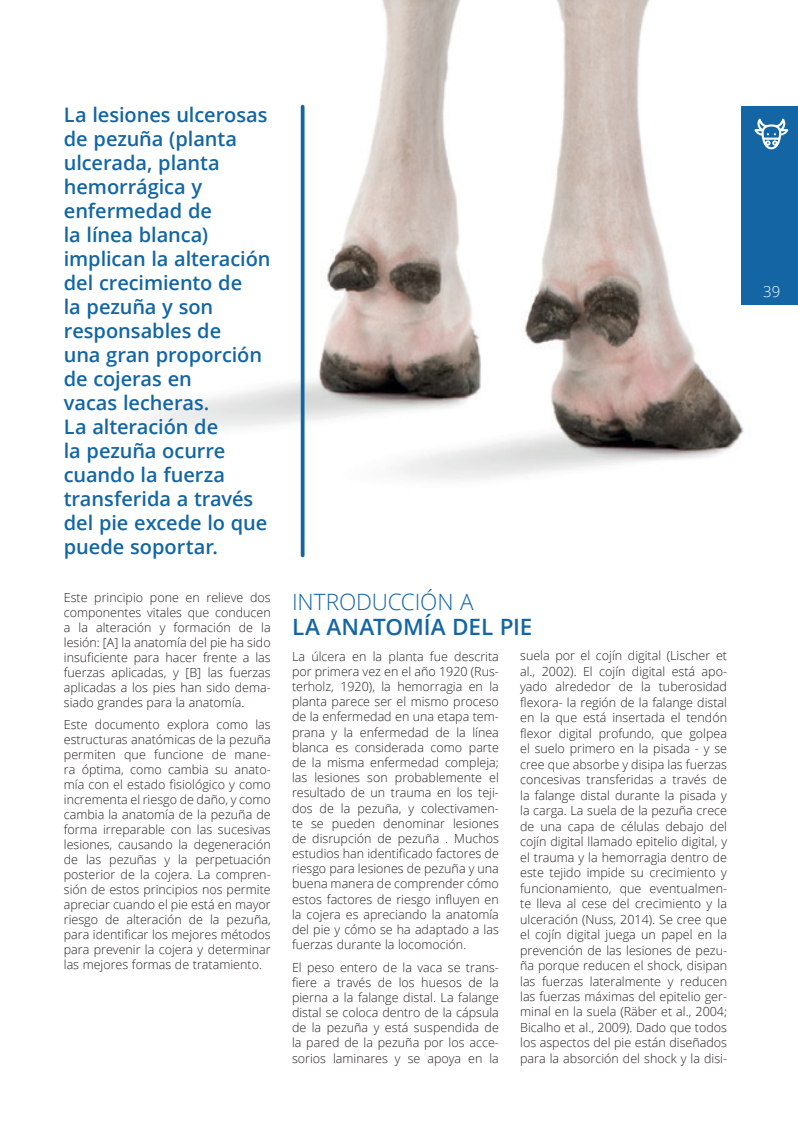
<style>
.page{position:relative;width:798px;height:1134px;background:#fff}
.page>*{position:absolute;margin:0;border:0;box-sizing:border-box;transform-origin:0 0}
.t1{font:600 22.5px "Open Sans";letter-spacing:-.005em;color:#1366a3}
.t2{font:300 22.5px "Open Sans";letter-spacing:-.005em;color:#1366a3}
.t3{font:600 20px/24px "Open Sans";letter-spacing:-.005em;color:#1366a3}
.t4{font:300 15px "Open Sans";color:#fff}
.t5{font:300 12.5px/15.5px "Open Sans";color:#231f20;text-align:justify}
</style>
<div class="page">
<img style="left:149px;top:0;width:648px;height:558px">
<svg style="left:300px;top:105px;width:4px;height:452px;background:#3f82b3"></svg>
<div style="left:741px;top:107px;width:56px;height:198px;background:#1366a3"></div>
<svg style="left:754px;top:119px;width:34px;height:30px"></svg>
<p class="t3" style="left:64px;top:102px;width:208px">La lesiones ulcerosas de pezuña (planta ulcerada, planta hemorrágica y enfermedad de<br>la línea blanca) implican la alteración del crecimiento de<br>la pezuña y son responsables de<br>una gran proporción de cojeras en<br>vacas lecheras.<br>La alteración de<br>la pezuña ocurre cuando la fuerza transferida a través del pie excede lo que puede soportar.</p>
<p class="t5" style="left:64px;top:589px;width:208px;line-height:15px">Este principio pone en relieve dos componentes vitales que conducen a la alteración y formación de la lesión: [A] la anatomía del pie ha sido insuficiente para hacer frente a las fuerzas aplicadas, y [B] las fuerzas aplicadas a los pies han sido dema&shy;siado grandes para la anatomía.</p>
<p class="t5" style="left:64px;top:716px;width:208px;line-height:15px">Este documento explora como las estructuras anatómicas de la pezuña permiten que funcione de mane&shy;ra óptima, como cambia su anato&shy;mía con el estado fisiológico y como incrementa el riesgo de daño, y como cambia la anatomía de la pezuña de forma irreparable con las sucesivas lesiones, causando la degeneración de las pezuñas y la perpetuación posterior de la cojera. La compren&shy;sión de estos principios nos permite apreciar cuando el pie está en mayor riesgo de alteración de la pezuña, para identificar los mejores métodos para prevenir la cojera y determinar las mejores formas de tratamiento.</p>
<h1 class="t2" style="left:292px;top:585px;width:183px">INTRODUCCIÓN A</h1>
<h1 class="t1" style="left:292px;top:611px;width:242px">LA ANATOMÍA DEL PIE</h1>
<p class="t5" style="left:292px;top:648px;width:208px;line-height:15.1px">La úlcera en la planta fue descrita por primera vez en el año 1920 (Rus&shy;terholz, 1920), la hemorragia en la planta parece ser el mismo proceso de la enfermedad en una etapa tem&shy;prana y la enfermedad de la línea blanca es considerada como parte de la misma enfermedad compleja; las lesiones son probablemente el resultado de un trauma en los teji&shy;dos de la pezuña, y colectivamen&shy;te se pueden denominar lesiones de disrupción de pezuña . Muchos estudios han identificado factores de riesgo para lesiones de pezuña y una buena manera de comprender cómo estos factores de riesgo influyen en la cojera es apreciando la anatomía del pie y cómo se ha adaptado a las fuerzas durante la locomoción.</p>
<p class="t5" style="left:292px;top:959px;width:208px">El peso entero de la vaca se trans&shy;fiere a través de los huesos de la pierna a la falange distal. La falange distal se coloca dentro de la cápsula de la pezuña y está suspendida de la pared de la pezuña por los acce&shy;sorios laminares y se apoya en la</p>
<p class="t5" style="left:520px;top:648px;width:208px">suela por el cojín digital (Lischer et al., 2002). El cojín digital está apo&shy;yado alrededor de la tuberosidad flexora- la región de la falange distal en la que está insertada el tendón flexor digital profundo, que golpea el suelo primero en la pisada - y se cree que absorbe y disipa las fuerzas concesivas transferidas a través de la falange distal durante la pisada y la carga. La suela de la pezuña crece de una capa de células debajo del cojín digital llamado epitelio digital, y el trauma y la hemorragia dentro de este tejido impide su crecimiento y funcionamiento, que eventualmen&shy;te lleva al cese del crecimiento y la ulceración (Nuss, 2014). Se cree que el cojín digital juega un papel en la prevención de las lesiones de pezu&shy;ña porque reducen el shock, disipan las fuerzas lateralmente y reducen las fuerzas máximas del epitelio ger&shy;minal en la suela (Räber et al., 2004; Bicalho et al., 2009). Dado que todos los aspectos del pie están diseñados para la absorción del shock y la disi-</p>
<p class="t4" style="left:763px;top:281px;width:19px">39</p>
</div>
